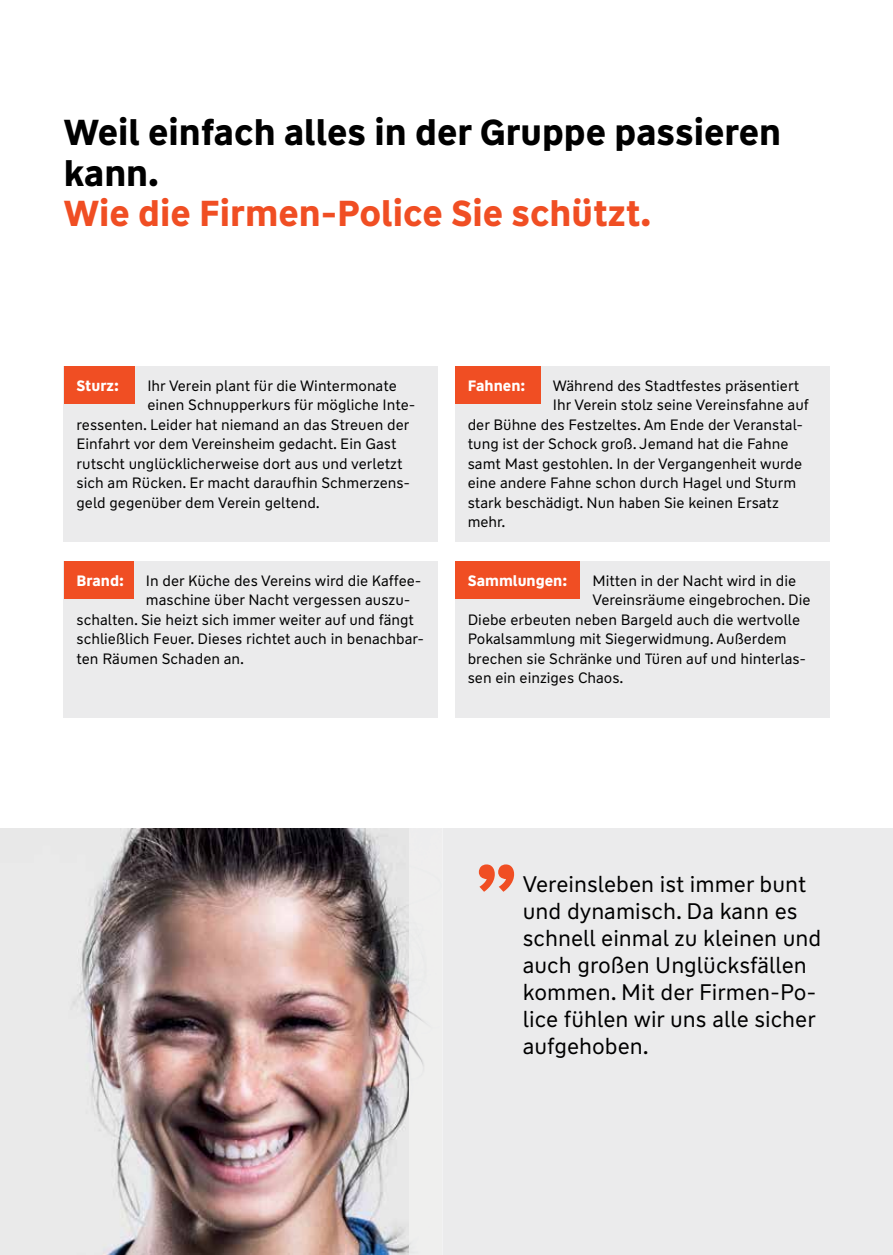
<style>
.page{position:relative;width:893px;height:1255px;background:#fff}
.page>*{position:absolute;margin:0;border:0;box-sizing:border-box;transform-origin:0 0}
.t1{font:700 36px/40.5px "WW Type";color:#000}
.t2{font:700 36px "WW Type";color:#f04e23}
.t3{font:22.5px/27px "WW Type";color:#000}
.t4{font:15px/19.5px "WW Type";color:#000}
.t5{font:700 15px "WW Type";color:#fff}
</style>
<div class="page">
<img style="left:0;top:828px;width:442px;height:426px">
<div style="left:442px;top:828px;width:451px;height:426px;background:#ebebec"></div>
<hr style="left:442px;top:828px;width:1px;height:426px;background:#f2f2f3">
<svg style="left:479px;top:864px;width:35px;height:27px"></svg>
<div style="left:64px;top:366px;width:374px;height:175px;background:#ebebec"></div>
<div style="left:64px;top:366px;width:71px;height:37px;background:#f04e23"></div>
<div style="left:455px;top:561px;width:374px;height:156px;background:#ebebec"></div>
<div style="left:455px;top:561px;width:125px;height:37px;background:#f04e23"></div>
<div style="left:64px;top:561px;width:374px;height:156px;background:#ebebec"></div>
<div style="left:64px;top:561px;width:69px;height:37px;background:#f04e23"></div>
<div style="left:455px;top:366px;width:374px;height:175px;background:#ebebec"></div>
<div style="left:455px;top:366px;width:85px;height:37px;background:#f04e23"></div>
<h1 class="t1" style="left:64px;top:112px;width:719px">Weil einfach alles in der Gruppe passieren kann.</h1>
<h1 class="t2" style="left:64px;top:190px;width:589px">Wie die Firmen-Police Sie schützt.</h1>
<p class="t4" style="left:147px;top:376px;width:251px">Ihr Verein plant für die Wintermonate</p>
<p class="t4" style="left:147px;top:395px;width:270px">einen Schnupperkurs für mögliche Inte-</p>
<p class="t4" style="left:77px;top:415px;width:334px">ressenten. Leider hat niemand an das Streuen der</p>
<p class="t4" style="left:77px;top:434px;width:321px">Einfahrt vor dem Vereinsheim gedacht. Ein Gast</p>
<p class="t4" style="left:77px;top:454px;width:327px">rutscht unglücklicherweise dort aus und verletzt</p>
<p class="t4" style="left:77px;top:473px;width:335px">sich am Rücken. Er macht daraufhin Schmerzens-</p>
<p class="t4" style="left:77px;top:493px;width:245px">geld gegenüber dem Verein geltend.</p>
<p class="t5" style="left:77px;top:375px;width:44px">Sturz:</p>
<p class="t4" style="left:553px;top:376px;width:248px">Während des Stadtfestes präsentiert</p>
<p class="t4" style="left:553px;top:395px;width:258px">Ihr Verein stolz seine Vereinsfahne auf</p>
<p class="t4" style="left:468px;top:415px;width:337px">der Bühne des Festzeltes. Am Ende der Veranstal-</p>
<p class="t4" style="left:468px;top:434px;width:322px">tung ist der Schock groß. Jemand hat die Fahne</p>
<p class="t4" style="left:468px;top:454px;width:336px">samt Mast gestohlen. In der Vergangenheit wurde</p>
<p class="t4" style="left:468px;top:473px;width:330px">eine andere Fahne schon durch Hagel und Sturm</p>
<p class="t4" style="left:468px;top:493px;width:313px">stark beschädigt. Nun haben Sie keinen Ersatz</p>
<p class="t4" style="left:468px;top:512px;width:39px">mehr.</p>
<p class="t5" style="left:468px;top:375px;width:59px">Fahnen:</p>
<p class="t4" style="left:146px;top:571px;width:277px">In der Küche des Vereins wird die Kaffee-</p>
<p class="t5" style="left:468px;top:570px;width:101px">Sammlungen:</p>
<p class="t4" style="left:77px;top:590px;width:349px;text-indent:69px">maschine über Nacht vergessen auszu&shy;schalten. Sie heizt sich immer weiter auf und fängt schließlich Feuer. Dieses richtet auch in benachbar&shy;ten Räumen Schaden an.</p>
<p class="t5" style="left:77px;top:570px;width:49px">Brand:</p>
<p class="t4" style="left:592px;top:571px;width:205px">Mitten in der Nacht wird in die</p>
<p class="t4" style="left:592px;top:590px;width:220px">Vereinsräume eingebrochen. Die</p>
<p class="t4" style="left:468px;top:610px;width:334px">Diebe erbeuten neben Bargeld auch die wertvolle</p>
<p class="t4" style="left:468px;top:629px;width:320px">Pokalsammlung mit Siegerwidmung. Außerdem</p>
<p class="t4" style="left:468px;top:649px;width:340px">brechen sie Schränke und Türen auf und hinterlas-</p>
<p class="t4" style="left:468px;top:668px;width:157px">sen ein einziges Chaos.</p>
<h2 class="t3" style="left:523px;top:870px;width:300px">Vereinsleben ist immer bunt und dynamisch. Da kann es schnell einmal zu kleinen und auch großen Unglücksfällen kommen. Mit der Firmen-Po&shy;lice fühlen wir uns alle sicher aufgehoben.</h2>
</div>
